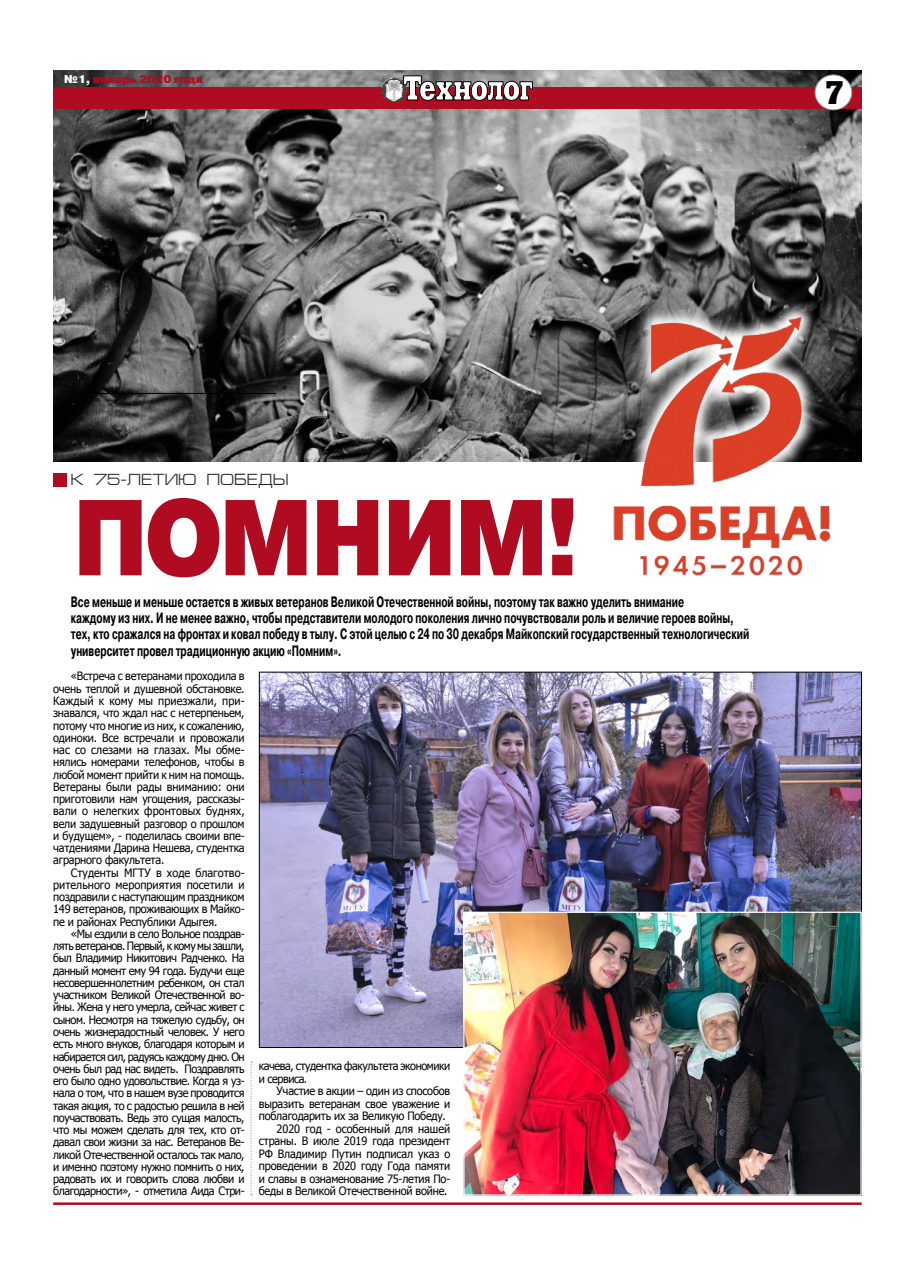
<style>
.page{position:relative;width:922px;height:1276px;background:#fff}
.page>*{position:absolute;margin:0;border:0;box-sizing:border-box;transform-origin:0 0}
.t1{font:107.5px "Pragmatica Black C";letter-spacing:-.06em;color:#af0c21;scale:.9 1}
.t2{font:32.5px "Xenia";color:#000}
.t3{font:16.25px "Europe Ext Normal";color:#282827;scale:.95 1}
.t4{font:700 15px/16.2px "Pragmatica";color:#000;scale:.65 1}
.t5{font:11.5px/12.2px "Tahoma";letter-spacing:-.02em;color:#000;text-align:justify;scale:.95 1}
.t6{font:11.5px/12.5px "Tahoma";letter-spacing:-.04em;color:#000;scale:.95 1}
.t7{font:11.25px "Pragmatica Black C";color:#af0c21}
.s1{color:#fff}
</style>
<div class="page">
<img style="left:53px;top:71px;width:808px;height:390px">
<hr style="left:53px;top:1202px;width:808px;height:3px;background:#af0c21">
<div style="left:53px;top:473px;width:14px;height:13px;background:#af0c21"></div>
<div style="left:53px;top:88px;width:808px;height:21px;background:#af0c21"></div>
<svg style="left:382px;top:75px;width:150px;height:27px"></svg>
<div style="left:814px;top:75px;width:37px;height:35px;background:#fff;border-radius:50%"></div>
<div style="left:814px;top:74px;width:38px;height:36px;border:1px solid #9d9d9c;border-radius:50%"></div>
<img style="left:261px;top:674px;width:598px;height:371px">
<img style="left:465px;top:913px;width:394px;height:280px">
<div style="left:463px;top:911px;width:398px;height:284px;border:1px solid #fff"></div>
<svg style="left:250px;top:1061px;width:2px;height:134px"></svg>
<hr style="left:73px;top:393px;width:203px;height:1px;background:#000">
<svg style="left:597px;top:300px;width:251px;height:162px;background:#4e4e4e"></svg>
<img style="left:598px;top:314px;width:245px;height:262px">
<p class="t7" style="left:64px;top:73px;width:140px"><span class="s1">№1,</span> январь 2020 года</p>
<h2 class="t2" style="left:824px;top:73px;width:22px">7</h2>
<h3 class="t3" style="left:71px;top:470px;width:231px">К 75-ЛЕТИЮ ПОБЕДЫ</h3>
<h1 class="t1" style="left:71px;top:478px;width:567px">ПОМНИМ!</h1>
<p class="t4" style="left:71px;top:594px;width:1044px">Все меньше и меньше остается в живых ветеранов Великой Отечественной войны, поэтому так важно уделить внимание<br>каждому из них. И не менее важно, чтобы представители молодого поколения лично почувствовали роль и величие героев войны, тех, кто сражался на фронтах и ковал победу в тылу. С этой целью с 24 по 30 декабря Майкопский государственный технологический университет провел традиционную акцию «Помним».</p>
<p class="t5" style="left:53px;top:671px;width:203px;text-indent:18px">«Встреча с ветеранами проходила в очень теплой и душевной обстановке.<br>Каждый к кому мы приезжали, при&shy;знавался, что ждал нас с нетерпеньем, потому что многие из них, к сожалению, одиноки. Все встречали и провожали нас со слезами на глазах. Мы обме&shy;нялись номерами телефонов, чтобы в любой момент прийти к ним на помощь.<br>Ветераны были рады вниманию: они приготовили нам угощения, рассказы&shy;вали о нелегких фронтовых буднях, вели задушевный разговор о прошлом и будущем», - поделилась своими впе&shy;чатдениями Дарина Нешева, студентка аграрного факультета.</p>
<p class="t5" style="left:53px;top:867px;width:203px;text-indent:18px">Студенты МГТУ в ходе благотво&shy;рительного мероприятия посетили и поздравили с наступающим праздником 149 ветеранов, проживающих в Майко&shy;пе и районах Республики Адыгея.</p>
<p class="t5" style="left:53px;top:928px;width:203px;text-indent:18px">«Мы ездили в село Вольное поздрав&shy;лять ветеранов. Первый, к кому мы зашли, был Владимир Никитович Радченко. На данный момент ему 94 года. Будучи еще несовершеннолетним ребенком, он стал участником Великой Отечественной во&shy;йны. Жена у него умерла, сейчас живет с сыном. Несмотря на тяжелую судьбу, он очень жизнерадостный человек. У него есть много внуков, благодаря которым и набирается сил, радуясь каждому дню. Он очень был рад нас видеть. Поздравлять его было одно удовольствие. Когда я уз&shy;нала о том, что в нашем вузе проводится такая акция, то с радостью решила в ней поучаствовать. Ведь это сущая малость, что мы можем сделать для тех, кто от&shy;давал свои жизни за нас. Ветеранов Ве&shy;ликой Отечественной осталось так мало, и именно поэтому нужно помнить о них, радовать их и говорить слова любви и благодарности», - отметила Аида Стри-</p>
<p class="t6" style="left:259px;top:1060px;width:203px">качева, студентка факультета экономики и сервиса.</p>
<p class="t5" style="left:276px;top:1085px;width:184px">Участие в акции – один из способов</p>
<p class="t5" style="left:259px;top:1098px;width:203px">выразить ветеранам свое уважение и</p>
<p class="t5" style="left:259px;top:1110px;width:198px">поблагодарить их за Великую Победу.</p>
<p class="t5" style="left:276px;top:1123px;width:184px">2020 год - особенный для нашей</p>
<p class="t5" style="left:259px;top:1135px;width:203px">страны. В июле 2019 года президент</p>
<p class="t5" style="left:259px;top:1148px;width:203px">РФ Владимир Путин подписал указ о</p>
<p class="t5" style="left:259px;top:1160px;width:203px">проведении в 2020 году Года памяти</p>
<p class="t5" style="left:259px;top:1173px;width:203px">и славы в ознаменование 75-летия По-</p>
<p class="t5" style="left:259px;top:1185px;width:200px">беды в Великой Отечественной войне.</p>
</div>
